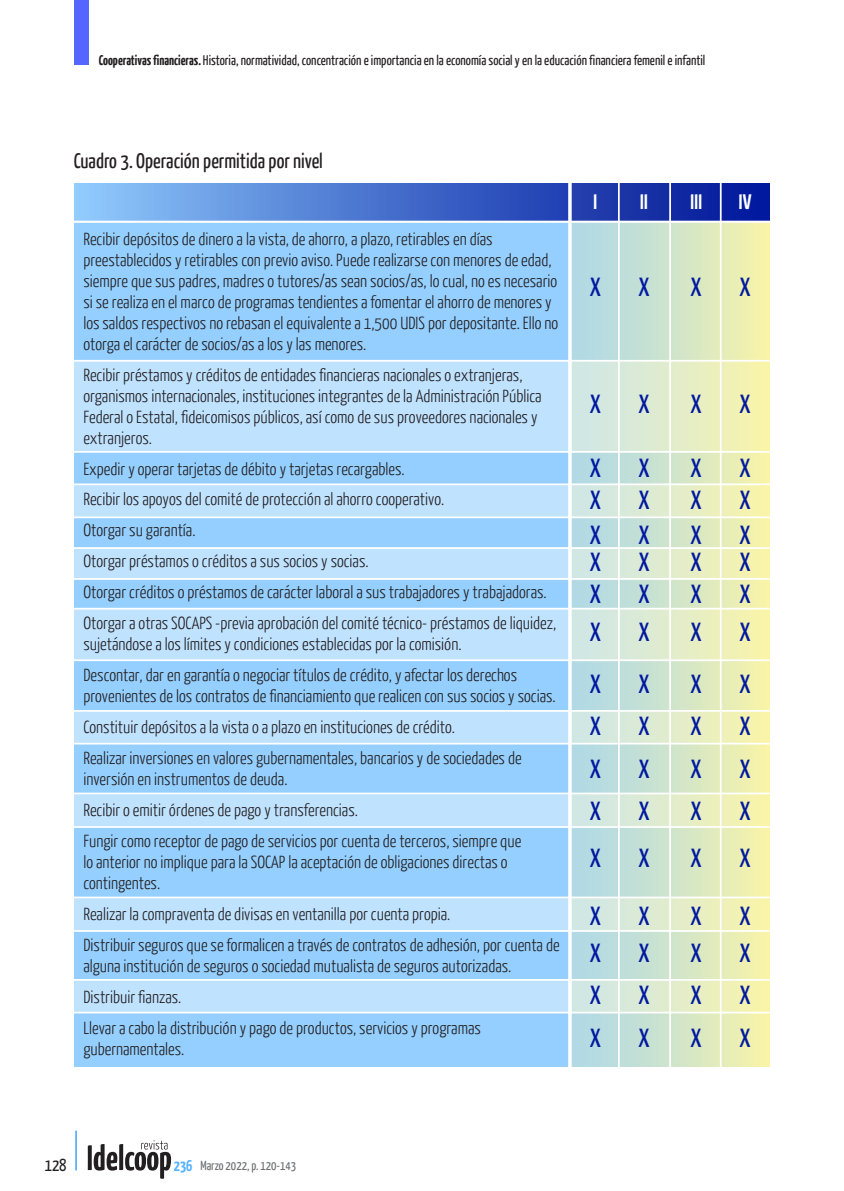
<style>
.page{position:relative;width:844px;height:1191px;background:#fff}
.page>*{position:absolute;margin:0;border:0;box-sizing:border-box;transform-origin:0 0}
.t1{font:26.25px/42.4px "Yanone Kaffeesatz";color:#00199f;text-align:justify}
.t2{font:21px "Yanone Kaffeesatz";color:#231f20}
.t3{font:700 21px "Yanone Kaffeesatz";letter-spacing:.02em;color:#fff}
.t4{font:300 17.5px/31px "Yanone Kaffeesatz";color:#231f20}
.t5{font:17.5px "Yanone Kaffeesatz";color:#231f20}
.t6{font:14px "Yanone Kaffeesatz";color:#231f20}
.t7{font:13.12px "Yanone Kaffeesatz";color:#6d6f71}
.s1{font-weight:700}
.s2{font-weight:700;font-size:15.75px;color:#55b2ff}
</style>
<div class="page">
<div style="left:74px;top:183px;width:695px;height:883px;background:#94cfff"></div>
<div style="left:74px;top:360px;width:695px;height:92px;background:#bfe2ff"></div>
<div style="left:74px;top:0;width:15px;height:65px;background:#5565ff"></div>
<div style="left:74px;top:485px;width:695px;height:32px;background:#bfe2ff"></div>
<div style="left:74px;top:547px;width:695px;height:32px;background:#bfe2ff"></div>
<div style="left:74px;top:609px;width:695px;height:51px;background:#bfe2ff"></div>
<div style="left:74px;top:711px;width:695px;height:32px;background:#bfe2ff"></div>
<div style="left:74px;top:794px;width:695px;height:32px;background:#bfe2ff"></div>
<div style="left:74px;top:898px;width:695px;height:32px;background:#bfe2ff"></div>
<div style="left:74px;top:980px;width:695px;height:33px;background:#bfe2ff"></div>
<svg style="left:571px;top:183px;width:198px;height:883px;background:#d8e8cb"></svg>
<div style="left:74px;top:184px;width:695px;height:37px;background:linear-gradient(to right,#8bc5fb,#001096)"></div>
<hr style="left:568px;top:126px;width:3px;height:955px;background:#fff">
<hr style="left:617px;top:126px;width:2px;height:955px;background:#fff">
<hr style="left:669px;top:126px;width:1px;height:955px;background:#fff">
<hr style="left:719px;top:126px;width:2px;height:955px;background:#fff">
<hr style="left:69px;top:360px;width:707px;height:2px;background:#fff">
<hr style="left:69px;top:221px;width:707px;height:1px;background:#fff">
<hr style="left:69px;top:451px;width:707px;height:2px;background:#fff">
<hr style="left:69px;top:483px;width:707px;height:2px;background:#fff">
<hr style="left:69px;top:516px;width:707px;height:2px;background:#fff">
<hr style="left:69px;top:547px;width:707px;height:2px;background:#fff">
<hr style="left:69px;top:578px;width:707px;height:2px;background:#fff">
<hr style="left:69px;top:608px;width:707px;height:1px;background:#fff">
<hr style="left:69px;top:659px;width:707px;height:2px;background:#fff">
<hr style="left:69px;top:710px;width:707px;height:1px;background:#fff">
<hr style="left:69px;top:742px;width:707px;height:2px;background:#fff">
<hr style="left:69px;top:792px;width:707px;height:2px;background:#fff">
<hr style="left:69px;top:826px;width:707px;height:2px;background:#fff">
<hr style="left:69px;top:896px;width:707px;height:2px;background:#fff">
<hr style="left:69px;top:930px;width:707px;height:2px;background:#fff">
<hr style="left:69px;top:979px;width:707px;height:1px;background:#fff">
<hr style="left:69px;top:1011px;width:707px;height:2px;background:#fff">
<hr style="left:75px;top:1130px;width:2px;height:40px;background:#55b2ff">
<svg style="left:88px;top:1140px;width:83px;height:38px"></svg>
<p class="t6" style="left:99px;top:51px;width:608px"><span class="s1">Cooperativas financieras.</span> Historia, normatividad, concentración e importancia en la economía social y en la educación financiera femenil e infantil</p>
<p class="t2" style="left:74px;top:147px;width:250px">Cuadro 3. Operación permitida por nivel</p>
<p class="t3" style="left:593px;top:188px;width:5px">I</p>
<p class="t3" style="left:640px;top:188px;width:9px">II</p>
<p class="t3" style="left:690px;top:188px;width:13px">III</p>
<p class="t3" style="left:738px;top:188px;width:14px">IV</p>
<p class="t4" style="left:83px;top:227px;width:476px;line-height:21px">Recibir depósitos de dinero a la vista, de ahorro, a plazo, retirables en días preestablecidos y retirables con previo aviso. Puede realizarse con menores de edad, siempre que sus padres, madres o tutores/as sean socios/as, lo cual, no es necesario si se realiza en el marco de programas tendientes a fomentar el ahorro de menores y los saldos respectivos no rebasan el equivalente a 1,500 UDIS por depositante. Ello no otorga el carácter de socios/as a los y las menores.</p>
<p class="t4" style="left:83px;top:363px;width:459px;line-height:21px">Recibir préstamos y créditos de entidades financieras nacionales o extranjeras, organismos internacionales, instituciones integrantes de la Administración Pública Federal o Estatal, fideicomisos públicos, así como de sus proveedores nacionales y extranjeros.</p>
<p class="t4" style="left:83px;top:452px;width:474px">Expedir y operar tarjetas de débito y tarjetas recargables.<br>Recibir los apoyos del comité de protección al ahorro cooperativo.<br>Otorgar su garantía.<br>Otorgar préstamos o créditos a sus socios y socias.<br>Otorgar créditos o préstamos de carácter laboral a sus trabajadores y trabajadoras.<br>Otorgar a otras SOCAPS -previa aprobación del comité técnico- préstamos de liquidez,</p>
<p class="t4" style="left:83px;top:628px;width:435px">sujetándose a los límites y condiciones establecidas por la comisión.<br>Descontar, dar en garantía o negociar títulos de crédito, y afectar los derechos</p>
<p class="t4" style="left:83px;top:680px;width:473px">provenientes de los contratos de financiamiento que realicen con sus socios y socias.<br>Constituir depósitos a la vista o a plazo en instituciones de crédito.<br>Realizar inversiones en valores gubernamentales, bancarios y de sociedades de</p>
<p class="t4" style="left:83px;top:763px;width:439px">inversión en instrumentos de deuda.<br>Recibir o emitir órdenes de pago y transferencias.<br>Fungir como receptor de pago de servicios por cuenta de terceros, siempre que</p>
<p class="t4" style="left:83px;top:851px;width:425px;line-height:21px">lo anterior no implique para la SOCAP la aceptación de obligaciones directas o contingentes.</p>
<p class="t4" style="left:83px;top:897px;width:477px">Realizar la compraventa de divisas en ventanilla por cuenta propia.<br>Distribuir seguros que se formalicen a través de contratos de adhesión, por cuenta de</p>
<p class="t4" style="left:83px;top:949px;width:429px">alguna institución de seguros o sociedad mutualista de seguros autorizadas.<br>Distribuir fianzas.<br>Llevar a cabo la distribución y pago de productos, servicios y programas</p>
<p class="t4" style="left:83px;top:1032px;width:102px">gubernamentales.</p>
<h1 class="t1" style="left:589px;top:265px;width:13px">X</h1>
<h1 class="t1" style="left:589px;top:382px;width:13px">X</h1>
<h1 class="t1" style="left:589px;top:450px;width:13px;line-height:33.2px">X X X</h1>
<h1 class="t1" style="left:589px;top:545px;width:13px;line-height:32.4px">X<br>X</h1>
<h1 class="t1" style="left:589px;top:604px;width:13px;line-height:52.3px">X<br>X</h1>
<h1 class="t1" style="left:589px;top:704px;width:13px">X X X</h1>
<h1 class="t1" style="left:589px;top:828px;width:13px;line-height:57.2px">X<br>X</h1>
<h1 class="t1" style="left:589px;top:930px;width:13px">X X X</h1>
<h1 class="t1" style="left:638px;top:265px;width:13px">X</h1>
<h1 class="t1" style="left:638px;top:382px;width:13px">X</h1>
<h1 class="t1" style="left:638px;top:450px;width:13px;line-height:33.2px">X X X</h1>
<h1 class="t1" style="left:638px;top:545px;width:13px;line-height:32.4px">X<br>X</h1>
<h1 class="t1" style="left:638px;top:604px;width:13px;line-height:52.3px">X<br>X</h1>
<h1 class="t1" style="left:638px;top:704px;width:13px">X X X</h1>
<h1 class="t1" style="left:638px;top:828px;width:13px;line-height:57.2px">X<br>X</h1>
<h1 class="t1" style="left:638px;top:930px;width:13px">X X X</h1>
<h1 class="t1" style="left:690px;top:265px;width:13px">X</h1>
<h1 class="t1" style="left:739px;top:265px;width:13px">X</h1>
<h1 class="t1" style="left:690px;top:382px;width:13px">X</h1>
<h1 class="t1" style="left:690px;top:450px;width:13px;line-height:33.2px">X X X</h1>
<h1 class="t1" style="left:690px;top:545px;width:13px;line-height:32.4px">X<br>X</h1>
<h1 class="t1" style="left:690px;top:604px;width:13px;line-height:52.3px">X<br>X</h1>
<h1 class="t1" style="left:690px;top:704px;width:13px">X X X</h1>
<h1 class="t1" style="left:690px;top:828px;width:13px;line-height:57.2px">X<br>X</h1>
<h1 class="t1" style="left:690px;top:930px;width:13px">X X X</h1>
<h1 class="t1" style="left:739px;top:382px;width:13px">X</h1>
<h1 class="t1" style="left:739px;top:450px;width:13px;line-height:33.2px">X X X</h1>
<h1 class="t1" style="left:739px;top:545px;width:13px;line-height:32.4px">X<br>X</h1>
<h1 class="t1" style="left:739px;top:604px;width:13px;line-height:52.3px">X<br>X</h1>
<h1 class="t1" style="left:739px;top:704px;width:13px">X X X</h1>
<h1 class="t1" style="left:739px;top:828px;width:13px;line-height:57.2px">X<br>X</h1>
<h1 class="t1" style="left:739px;top:930px;width:13px">X X X</h1>
<p class="t5" style="left:45px;top:1153px;width:23px">128</p>
<p class="t7" style="left:174px;top:1157px;width:124px"><span class="s2">236</span> Marzo 2022, p. 120-143</p>
</div>
